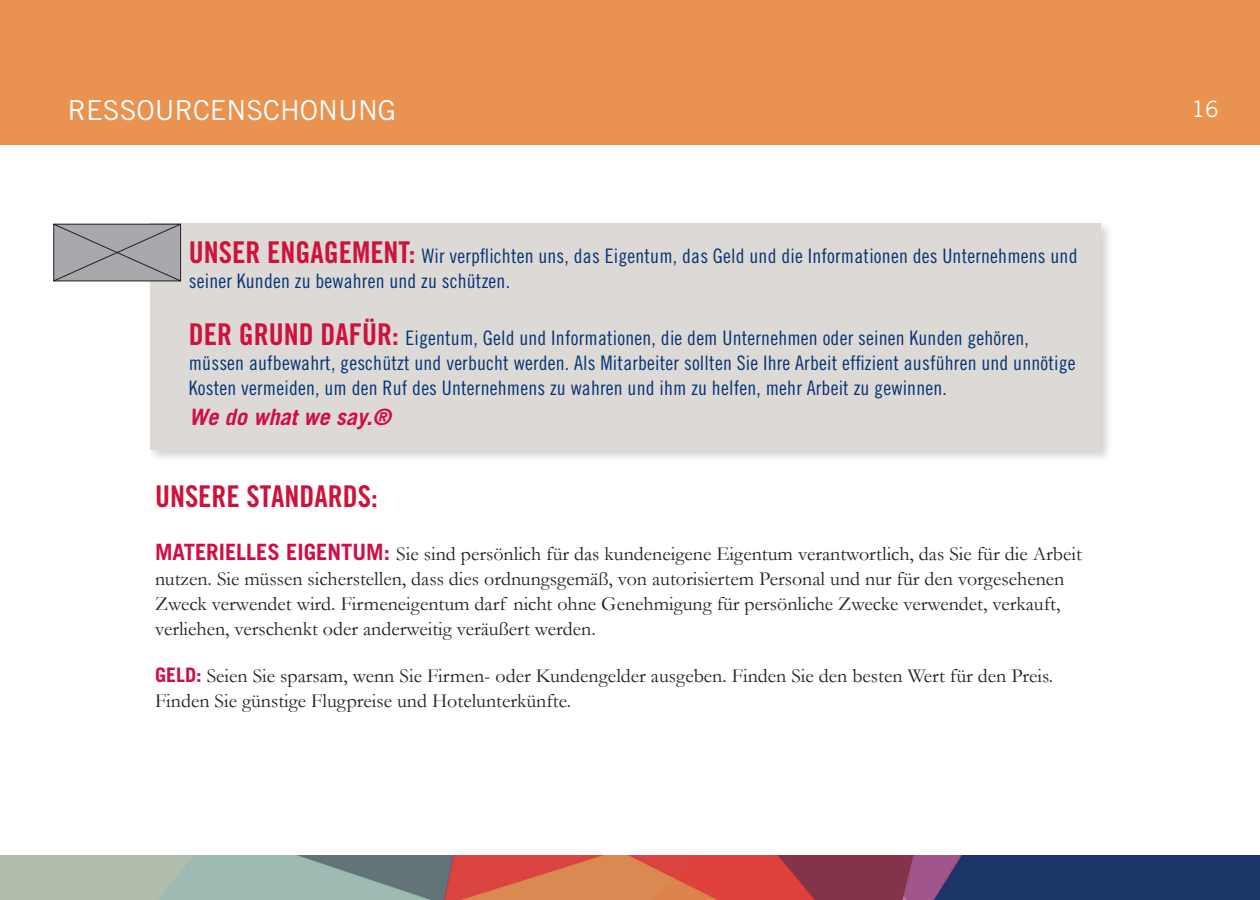
<style>
.page{position:relative;width:1260px;height:900px;background:#fff}
.page>*{position:absolute;margin:0;border:0;box-sizing:border-box;transform-origin:0 0}
.t1{font:30px "Trade Gothic LT Std Bd Cn 20";color:#cd123d}
.Title_page{font:27.5px "Trade Gothic LT Std";color:#fff}
.t2{font:italic 700 22.5px "Trade Gothic LT Std";color:#d20d44}
.Title_page-2{font:22.5px "Trade Gothic LT Std";color:#fff}
.Body_Text{font:20px/25px "Garamond";color:#231f20}
.t3{font:20px/25px "Trade Gothic LT Std Cn 18";letter-spacing:.01em;color:#053474}
.s1{font-family:"Trade Gothic LT Std Bd Cn 20";font-size:30px;color:#cd123d}
.s2{font-family:"Trade Gothic LT Std";font-weight:700;font-size:22.5px;color:#d20d44}
.s3{font-family:"Trade Gothic LT Std";font-weight:700;color:#d20d44}
</style>
<div class="page">
<div style="left:0;top:0;width:1260px;height:144px;background:#ea9250"></div>
<div style="left:147px;top:220px;width:966px;height:242px;background:#231f20;opacity:.2"></div>
<div style="left:150px;top:223px;width:950px;height:227px;background:#ddd9d6"></div>
<svg style="left:53px;top:223px;width:129px;height:59px;background:#9e9fa2"></svg>
<img style="left:0;top:856px;width:1260px;height:44px">
<p class="Title_page" style="left:68px;top:94px;width:330px">RESSOURCENSCHONUNG</p>
<p class="Title_page-2" style="left:1192px;top:96px;width:29px">16</p>
<p class="t3" style="left:189px;top:244px;width:890px"><span class="s1">UNSER ENGAGEMENT:</span> Wir verpflichten uns, das Eigentum, das Geld und die Informationen des Unternehmens und seiner Kunden zu bewahren und zu schützen.</p>
<p class="t3" style="left:189px;top:326px;width:889px"><span class="s1">DER GRUND DAFÜR:</span> Eigentum, Geld und Informationen, die dem Unternehmen oder seinen Kunden gehören, müssen aufbewahrt, geschützt und verbucht werden. Als Mitarbeiter sollten Sie Ihre Arbeit effizient ausführen und unnötige<br>Kosten vermeiden, um den Ruf des Unternehmens zu wahren und ihm zu helfen, mehr Arbeit zu gewinnen.</p>
<p class="t2" style="left:189px;top:404px;width:203px">We do what we say.®</p>
<p class="t1" style="left:155px;top:479px;width:224px">UNSERE STANDARDS:</p>
<p class="Body_Text" style="left:155px;top:541px;width:928px"><span class="s2">MATERIELLES EIGENTUM:</span> Sie sind persönlich für das kundeneigene Eigentum verantwortlich, das Sie für die Arbeit nutzen. Sie müssen sicherstellen, dass dies ordnungsgemäß, von autorisiertem Personal und nur für den vorgesehenen Zweck verwendet wird. Firmeneigentum darf nicht ohne Genehmigung für persönliche Zwecke verwendet, verkauft, verliehen, verschenkt oder anderweitig veräußert werden.</p>
<p class="Body_Text" style="left:155px;top:663px;width:900px"><span class="s3">GELD:</span> Seien Sie sparsam, wenn Sie Firmen- oder Kundengelder ausgeben. Finden Sie den besten Wert für den Preis.<br>Finden Sie günstige Flugpreise und Hotelunterkünfte.</p>
</div>
